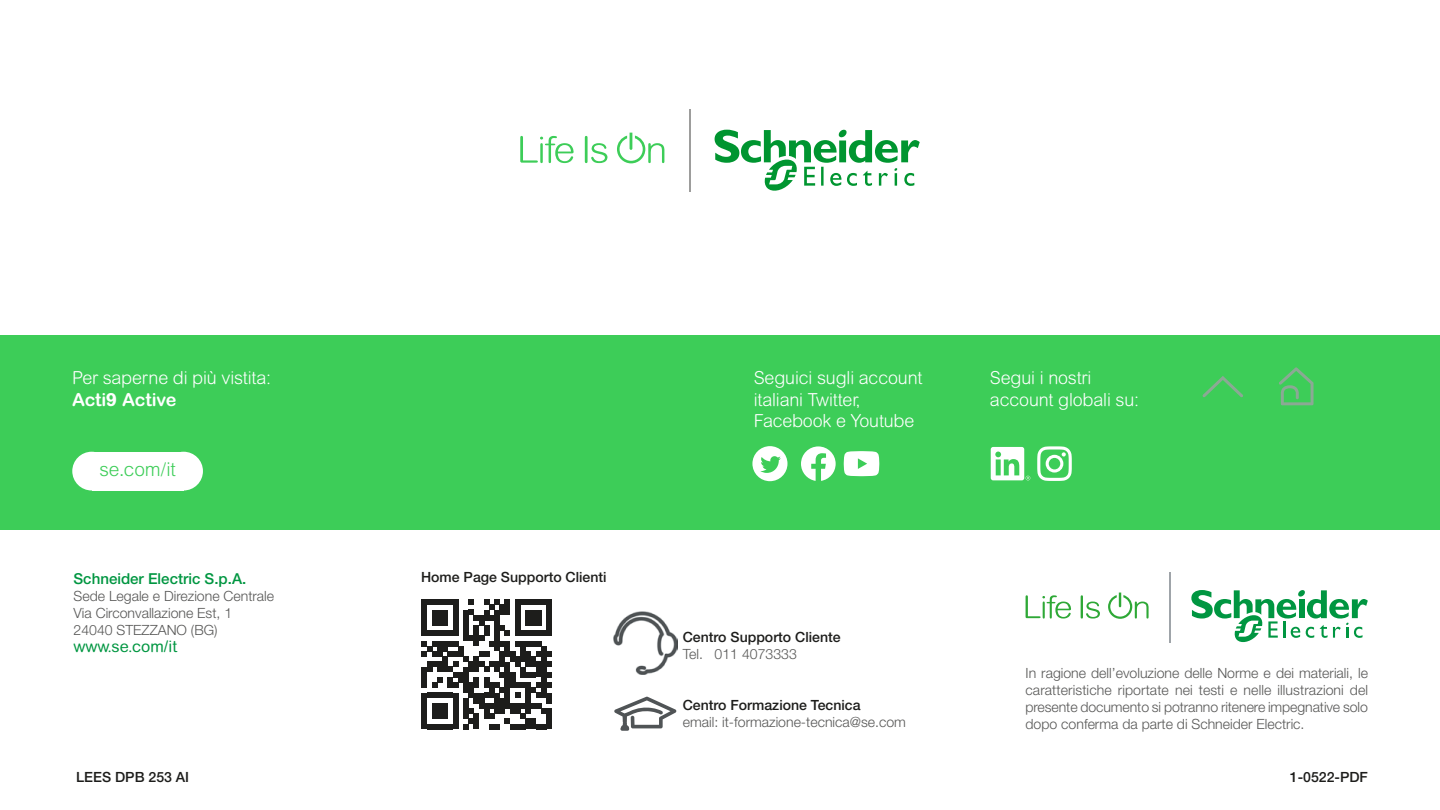
<style>
.page{position:relative;width:1440px;height:810px;background:#fff}
.page>*{position:absolute;margin:0;border:0;box-sizing:border-box;transform-origin:0 0}
.t1{font:300 19.12px "Arial MT Std";letter-spacing:-.01em;color:#3dcd58}
.t2{font:300 18px/21.6px "Arial Rounded MT Pro";letter-spacing:-.01em;color:#fff}
.t3{font:16.12px "Arial Rounded MT Pro";color:#009641}
.t4{font:500 15.08px "Helvetica Neue LT Std";color:#009641}
.t5{font:300 14.1px/16.9px "Helvetica Neue LT Std";color:#575756;text-align:justify}
.t6{font:500 14.1px "Helvetica Neue LT Std";color:#1d1d1b}
.s1{font-weight:700}
.s2{font-weight:800}
</style>
<div class="page">
<div style="left:0;top:335px;width:1440px;height:195px;background:#3dcd58"></div>
<svg style="left:520px;top:136px;width:54px;height:27px"></svg>
<svg style="left:585px;top:136px;width:22px;height:27px"></svg>
<svg style="left:617px;top:133px;width:47px;height:30px"></svg>
<hr style="left:689px;top:109px;width:1px;height:83px;background:#9d9d9c">
<svg style="left:715px;top:129px;width:205px;height:62px"></svg>
<div style="left:72px;top:452px;width:39px;height:38px;background:#fff;border-radius:50%"></div>
<div style="left:164px;top:452px;width:39px;height:38px;background:#fff;border-radius:50%"></div>
<div style="left:92px;top:452px;width:92px;height:38px;background:#fff"></div>
<svg style="left:1037px;top:446px;width:35px;height:35px"></svg>
<svg style="left:991px;top:447px;width:39px;height:33px"></svg>
<svg style="left:801px;top:446px;width:35px;height:35px"></svg>
<svg style="left:752px;top:446px;width:35px;height:35px"></svg>
<svg style="left:844px;top:451px;width:35px;height:25px"></svg>
<svg style="left:1279px;top:367px;width:35px;height:38px"></svg>
<svg style="left:1202px;top:376px;width:41px;height:22px"></svg>
<svg style="left:1026px;top:595px;width:45px;height:24px"></svg>
<svg style="left:1081px;top:595px;width:19px;height:24px"></svg>
<svg style="left:1108px;top:593px;width:41px;height:26px"></svg>
<svg style="left:1191px;top:590px;width:177px;height:53px"></svg>
<hr style="left:1169px;top:572px;width:2px;height:71px;background:#9fa4a9">
<svg style="left:614px;top:697px;width:62px;height:34px"></svg>
<img style="left:614px;top:612px;width:63px;height:63px">
<svg style="left:422px;top:599px;width:130px;height:130px"></svg>
<div style="left:546px;top:693px;width:6px;height:10px;background:#1d1d1b"></div>
<div style="left:546px;top:708px;width:6px;height:11px;background:#1d1d1b"></div>
<div style="left:546px;top:719px;width:6px;height:10px;background:#1d1d1b"></div>
<p class="t2" style="left:72px;top:368px;width:201px">Per saperne di più vistita:<br><span class="s1">Acti</span><span class="s2">9</span> <span class="s1">Active</span></p>
<h1 class="t1" style="left:100px;top:458px;width:78px">se.com/it</h1>
<p class="t4" style="left:74px;top:570px;width:174px">Schneider Electric S.p.A.</p>
<p class="t5" style="left:74px;top:587px;width:202px;text-align:left">Sede Legale e Direzione Centrale<br>Via Circonvallazione Est, 1<br>24040 STEZZANO (BG)</p>
<p class="t3" style="left:74px;top:637px;width:105px">www.se.com/it</p>
<p class="t6" style="left:421px;top:569px;width:187px">Home Page Supporto Clienti</p>
<p class="t2" style="left:754px;top:368px;width:170px">Seguici sugli account italiani Twitter,<br>Facebook e Youtube</p>
<p class="t2" style="left:990px;top:368px;width:151px">Segui i nostri account globali su:</p>
<p class="t6" style="left:683px;top:629px;width:159px">Centro Supporto Cliente</p>
<p class="t5" style="left:683px;top:646px;width:116px">Tel. 011 4073333</p>
<p class="t6" style="left:683px;top:697px;width:179px">Centro Formazione Tecnica</p>
<p class="t5" style="left:683px;top:713px;width:225px">email: it-formazione-tecnica@se.com</p>
<p class="t5" style="left:1026px;top:664px;width:344px">In ragione dell’evoluzione delle Norme e dei materiali, le caratteristiche riportate nei testi e nelle illustrazioni del presente documento si potranno ritenere impegnative solo dopo conferma da parte di Schneider Electric.</p>
<p class="t6" style="left:76px;top:768px;width:114px">LEES DPB 253 AI</p>
<p class="t6" style="left:1290px;top:768px;width:80px">1-0522-PDF</p>
</div>
